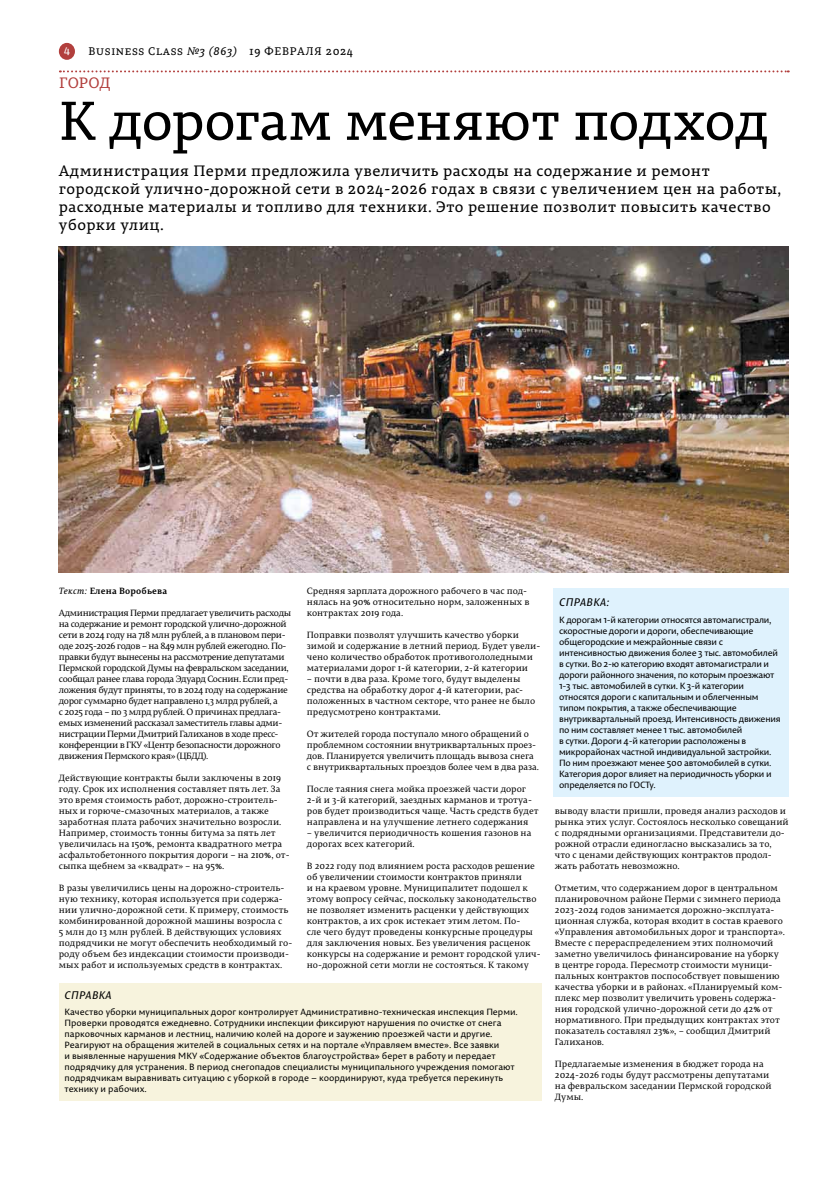
<style>
.page{position:relative;width:820px;height:1191px;background:#fff}
.page>*{position:absolute;margin:0;border:0;box-sizing:border-box;transform-origin:0 0}
.t1{font:54.4px "Permian Slab Serif Typeface";letter-spacing:-.02em;color:#000}
.t2{font:15px/18px "Permian Slab Serif Typeface";letter-spacing:.03em;color:#000}
.t3{font:15px "Permian Slab Serif Typeface";color:#b23f3d}
.t4{font:11px "Permian Slab Serif Typeface";letter-spacing:.06em;color:#000}
.t5{font:italic 11px "Permian Sans Typeface";letter-spacing:.02em;color:#000}
.t6{font:11px "Permian Slab Serif Typeface";color:#fff}
.t7{font:9px/11px "Permian Serif Typeface";letter-spacing:-.005em;color:#000}
.t8{font:9px/11px "Permian Sans Typeface";letter-spacing:-.03em;color:#000}
.t9{font:9px/11px "Permian Serif Typeface";letter-spacing:-.04em;color:#000}
.t10{font:9px/11px "Permian Sans Typeface";color:#000}
.t11{font:700 9px "Permian Serif Typeface";letter-spacing:.02em;color:#000}
.s1{font-style:italic}
.s2{font-weight:400;font-style:italic}
</style>
<div class="page">
<div style="left:59px;top:43px;width:16px;height:17px;background:#b23f3d;border-radius:50%"></div>
<svg style="left:60px;top:70px;width:728px;height:2px"></svg>
<div style="left:59px;top:983px;width:482px;height:117px;background:#f7f3dd"></div>
<div style="left:553px;top:588px;width:235px;height:208px;background:#dff2fd"></div>
<img style="left:59px;top:246px;width:729px;height:326px">
<p class="t6" style="left:64px;top:42px;width:7px">4</p>
<p class="t4" style="left:89px;top:42px;width:266px">Business Class <span class="s1">№3 (863)</span> 19 февраля 2024</p>
<h2 class="t3" style="left:59px;top:71px;width:53px">город</h2>
<h1 class="t1" style="left:59px;top:78px;width:711px">К дорогам меняют подход</h1>
<p class="t2" style="left:59px;top:161px;width:723px">Администрация Перми предложила увеличить расходы на содержание и ремонт городской улично-дорожной сети в 2024-2026 годах в связи с увеличением цен на работы, расходные материалы и топливо для техники. Это решение позволит повысить качество уборки улиц.</p>
<p class="t11" style="left:59px;top:583px;width:110px"><span class="s2">Текст:</span> Елена Воробьева</p>
<p class="t9" style="left:59px;top:607px;width:234px">Администрация Перми предлагает увеличить расходы на содержание и ремонт городской улично-дорожной сети в 2024 году на 718 млн рублей, а в плановом пери&shy;оде 2025-2026 годов – на 849 млн рублей ежегодно. По&shy;правки будут вынесены на рассмотрение депутатами Пермской городской Думы на февральском заседании, сообщал ранее глава города Эдуард Соснин. Если пред&shy;ложения будут приняты, то в 2024 году на содержание дорог суммарно будет направлено 1,3 млрд рублей, а<br>с 2025 года – по 3 млрд рублей. О причинах предлага&shy;емых изменений рассказал заместитель главы адми&shy;нистрации Перми Дмитрий Галиханов в ходе пресс&shy;конференции в ГКУ «Центр безопасности дорожного движения Пермского края» (ЦБДД).</p>
<p class="t7" style="left:59px;top:772px;width:232px">Действующие контракты были заключены в 2019 году. Срок их исполнения составляет пять лет. За это время стоимость работ, дорожно-строитель&shy;ных и горюче-смазочных материалов, а также заработная плата рабочих значительно возросли.<br>Например, стоимость тонны битума за пять лет увеличилась на 150%, ремонта квадратного метра асфальтобетонного покрытия дороги – на 210%, от&shy;сыпка щебнем за «квадрат» – на 95%.</p>
<p class="t7" style="left:59px;top:882px;width:235px">В разы увеличились цены на дорожно-строитель&shy;ную технику, которая используется при содержа&shy;нии улично-дорожной сети. К примеру, стоимость комбинированной дорожной машины возросла с<br>5 млн до 13 млн рублей. В действующих условиях подрядчики не могут обеспечить необходимый го&shy;роду объем без индексации стоимости производи&shy;мых работ и используемых средств в контрактах.</p>
<p class="t7" style="left:307px;top:585px;width:224px">Средняя зарплата дорожного рабочего в час под&shy;нялась на 90% относительно норм, заложенных в контрактах 2019 года.</p>
<p class="t7" style="left:307px;top:629px;width:235px">Поправки позволят улучшить качество уборки зимой и содержание в летний период. Будет увели&shy;чено количество обработок противогололедными материалами дорог 1-й категории, 2-й категории</p>
<p class="t7" style="left:307px;top:673px;width:230px">– почти в два раза. Кроме того, будут выделены средства на обработку дорог 4-й категории, рас&shy;положенных в частном секторе, что ранее не было предусмотрено контрактами.</p>
<p class="t7" style="left:307px;top:728px;width:233px">От жителей города поступало много обращений о проблемном состоянии внутриквартальных проез&shy;дов. Планируется увеличить площадь вывоза снега с внутриквартальных проездов более чем в два раза.</p>
<p class="t7" style="left:307px;top:783px;width:233px">После таяния снега мойка проезжей части дорог 2-й и 3-й категорий, заездных карманов и тротуа&shy;ров будет производиться чаще. Часть средств будет направлена и на улучшение летнего содержания</p>
<p class="t7" style="left:307px;top:827px;width:226px">– увеличится периодичность кошения газонов на дорогах всех категорий.</p>
<p class="t7" style="left:307px;top:860px;width:235px">В 2022 году под влиянием роста расходов решение об увеличении стоимости контрактов приняли<br>и на краевом уровне. Муниципалитет подошел к этому вопросу сейчас, поскольку законодательство не позволяет изменить расценки у действующих контрактов, а их срок истекает этим летом. По-<br>сле чего будут проведены конкурсные процедуры для заключения новых. Без увеличения расценок конкурсы на содержание и ремонт городской улич&shy;но-дорожной сети могли не состояться. К такому</p>
<p class="t5" style="left:65px;top:986px;width:48px">Справка</p>
<p class="t10" style="left:64px;top:1006px;width:454px">Качество уборки муниципальных дорог контролирует Административно-техническая инспекция Перми.<br>Проверки проводятся ежедневно. Сотрудники инспекции фиксируют нарушения по очистке от снега парковочных карманов и лестниц, наличию колей на дороге и заужению проезжей части и другие.<br>Реагируют на обращения жителей в социальных сетях и на портале «Управляем вместе». Все заявки<br>и выявленные нарушения МКУ «Содержание объектов благоустройства» берет в работу и передает подрядчику для устранения. В период снегопадов специалисты муниципального учреждения помогают подрядчикам выравнивать ситуацию с уборкой в городе – координируют, куда требуется перекинуть технику и рабочих.</p>
<p class="t5" style="left:559px;top:594px;width:52px">Справка:</p>
<p class="t8" style="left:559px;top:614px;width:223px">К дорогам 1-й категории относятся автомагистрали, скоростные дороги и дороги, обеспечивающие общегородские и межрайонные связи с интенсивностью движения более 3 тыс. автомобилей в сутки. Во 2-ю категорию входят автомагистрали и дороги районного значения, по которым проезжают 1-3 тыс. автомобилей в сутки. К 3-й категории относятся дороги с капитальным и облегченным типом покрытия, а также обеспечивающие внутриквартальный проезд. Интенсивность движения по ним составляет менее 1 тыс. автомобилей<br>в сутки. Дороги 4-й категории расположены в микрорайонах частной индивидуальной застройки.<br>По ним проезжают менее 500 автомобилей в сутки.<br>Категория дорог влияет на периодичность уборки и определяется по ГОСТу.</p>
<p class="t7" style="left:554px;top:805px;width:235px">выводу власти пришли, проведя анализ расходов и рынка этих услуг. Состоялось несколько совещаний с подрядными организациями. Представители до&shy;рожной отрасли единогласно высказались за то, что с ценами действующих контрактов продол&shy;жать работать невозможно.</p>
<p class="t7" style="left:554px;top:882px;width:231px">Отметим, что содержанием дорог в центральном планировочном районе Перми с зимнего периода 2023-2024 годов занимается дорожно-эксплуата&shy;ционная служба, которая входит в состав краевого «Управления автомобильных дорог и транспорта».<br>Вместе с перераспределением этих полномочий заметно увеличилось финансирование на уборку в центре города. Пересмотр стоимости муници&shy;пальных контрактов поспособствует повышению качества уборки и в районах. «Планируемый ком&shy;плекс мер позволит увеличить уровень содержа&shy;ния городской улично-дорожной сети до 42% от нормативного. При предыдущих контрактах этот показатель составлял 23%», – сообщил Дмитрий Галиханов.</p>
<p class="t7" style="left:554px;top:1058px;width:218px">Предлагаемые изменения в бюджет города на 2024-2026 годы будут рассмотрены депутатами на февральском заседании Пермской городской Думы.</p>
</div>
